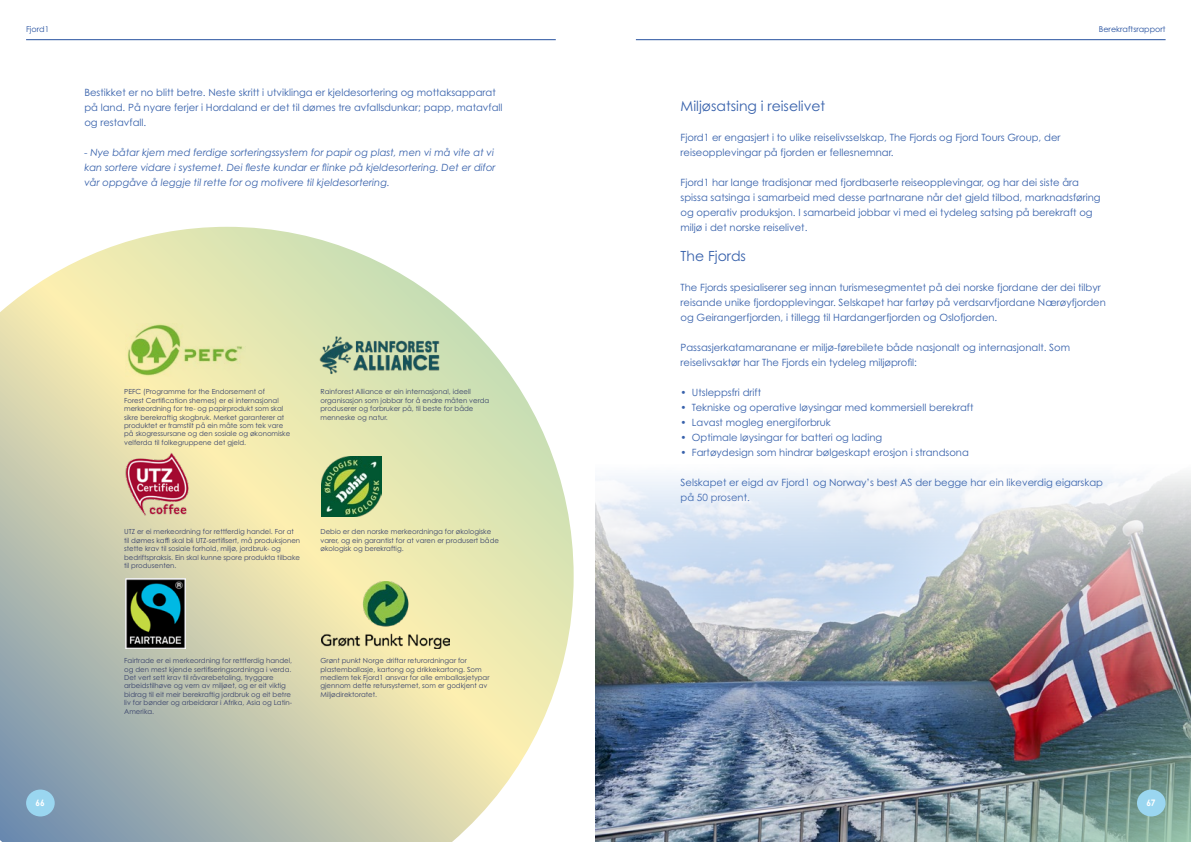
<style>
.page{position:relative;width:1191px;height:842px;background:#fff}
.page>*{position:absolute;margin:0;border:0;box-sizing:border-box;transform-origin:0 0}
.t1{font:14px "Century Gothic Pro";color:#3761ab}
.t2{font:10px/15px "Century Gothic Pro";color:#3761ab}
.t3{font:italic 10px/15px "Century Gothic Pro";color:#3761ab}
.t4{font:700 9px "Century Gothic Pro";color:#fff;scale:.92 1}
.t5{font:8px "Century Gothic Pro";color:#25509f}
.t6{font:7px/8.4px "Century Gothic Pro";color:#38426b}
</style>
<div class="page">
<svg style="left:0;top:227px;width:573px;height:615px;background:#d9dbba"></svg>
<img style="left:125px;top:324px;width:120px;height:52px">
<img style="left:111px;top:451px;width:122px;height:65px">
<img style="left:125px;top:578px;width:60px;height:71px">
<img style="left:321px;top:456px;width:60px;height:60px">
<img style="left:309px;top:326px;width:140px;height:58px">
<img style="left:321px;top:581px;width:128px;height:68px">
<img style="left:595px;top:473px;width:596px;height:369px">
<img style="left:786px;top:519px;width:405px;height:323px">
<div style="left:26px;top:789px;width:29px;height:27px;background:#9ad6f0;border-radius:50%"></div>
<div style="left:1137px;top:789px;width:28px;height:27px;background:#9ad6f0;border-radius:50%"></div>
<hr style="left:26px;top:39px;width:530px;height:1px;background:#25509f">
<hr style="left:636px;top:39px;width:529px;height:1px;background:#25509f">
<p class="t5" style="left:26px;top:24px;width:25px">Fjord1</p>
<p class="t5" style="left:1098px;top:24px;width:68px">Berekraftsrapport</p>
<h2 class="t2" style="left:84px;top:85px;width:419px">Bestikket er no blitt betre. Neste skritt i utviklinga er kjeldesortering og mottaksapparat på land. På nyare ferjer i Hordaland er det til dømes tre avfallsdunkar; papp, matavfall og restavfall.</h2>
<p class="t3" style="left:84px;top:145px;width:413px">- Nye båtar kjem med ferdige sorteringssystem for papir og plast, men vi må vite at vi kan sortere vidare i systemet. Dei fleste kundar er flinke på kjeldesortering. Det er difor vår oppgåve å leggje til rette for og motivere til kjeldesortering.</p>
<p class="t6" style="left:124px;top:387px;width:168px">PEFC (Programme for the Endorsement of<br>Forest Certification shemes) er ei internasjonal merkeordning for tre- og papirprodukt som skal sikre berekraftig skogbruk. Merket garanterer at produktet er framstilt på ein måte som tek vare på skogressursane og den sosiale og økonomiske velferda til folkegruppene det gjeld.</p>
<p class="t6" style="left:320px;top:387px;width:170px">Rainforest Alliance er ein internasjonal, ideell organisasjon som jobbar for å endre måten verda produserer og forbruker på, til beste for både menneske og natur.</p>
<p class="t6" style="left:124px;top:528px;width:177px">UTZ er ei merkeordning for rettferdig handel. For at til dømes kaffi skal bli UTZ-sertifisert, må produksjonen stette krav til sosiale forhold, miljø, jordbruk- og bedriftspraksis. Ein skal kunne spore produkta tilbake til produsenten.</p>
<p class="t6" style="left:320px;top:528px;width:180px">Debio er den norske merkeordninga for økologiske varer, og ein garantist for at varen er produsert både økologisk og berekraftig.</p>
<p class="t6" style="left:124px;top:656px;width:169px">Fairtrade er ei merkeordning for rettferdig handel, og den mest kjende sertifiseringsordninga i verda.<br>Det vert sett krav til råvarebetaling, tryggare arbeidstilhøve og vern av miljøet, og er eit viktig bidrag til eit meir berekraftig jordbruk og eit betre liv for bønder og arbeidarar i Afrika, Asia og Latin-Amerika.</p>
<p class="t6" style="left:320px;top:656px;width:170px">Grønt punkt Norge driftar returordningar for plastemballasje, kartong og drikkekartong. Som medlem tek Fjord1 ansvar for alle emballasjetypar gjennom dette retursystemet, som er godkjent av Miljødirektoratet.</p>
<h1 class="t1" style="left:680px;top:97px;width:146px">Miljøsatsing i reiselivet</h1>
<h2 class="t2" style="left:680px;top:130px;width:381px">Fjord1 er engasjert i to ulike reiselivsselskap, The Fjords og Fjord Tours Group, der reiseopplevingar på fjorden er fellesnemnar.</h2>
<p class="t2" style="left:680px;top:175px;width:421px">Fjord1 har lange tradisjonar med fjordbaserte reiseopplevingar, og har dei siste åra spissa satsinga i samarbeid med desse partnarane når det gjeld tilbod, marknadsføring og operativ produksjon. I samarbeid jobbar vi med ei tydeleg satsing på berekraft og miljø i det norske reiselivet.</p>
<h1 class="t1" style="left:680px;top:247px;width:67px">The Fjords</h1>
<p class="t2" style="left:680px;top:280px;width:427px">The Fjords spesialiserer seg innan turismesegmentet på dei norske fjordane der dei tilbyr reisande unike fjordopplevingar. Selskapet har fartøy på verdsarvfjordane Nærøyfjorden og Geirangerfjorden, i tillegg til Hardangerfjorden og Oslofjorden.</p>
<h2 class="t2" style="left:680px;top:340px;width:391px">Passasjerkatamaranane er miljø-førebilete både nasjonalt og internasjonalt. Som reiselivsaktør har The Fjords ein tydeleg miljøprofil:</h2>
<h2 class="t2" style="left:680px;top:385px;width:82px">• Utsleppsfri drift</h2>
<h2 class="t2" style="left:680px;top:400px;width:294px">• Tekniske og operative løysingar med kommersiell berekraft</h2>
<h2 class="t2" style="left:680px;top:415px;width:152px">• Lavast mogleg energiforbruk</h2>
<h2 class="t2" style="left:680px;top:430px;width:203px">• Optimale løysingar for batteri og lading</h2>
<h2 class="t2" style="left:680px;top:445px;width:290px">• Fartøydesign som hindrar bølgeskapt erosjon i strandsona</h2>
<h2 class="t2" style="left:680px;top:475px;width:424px">Selskapet er eigd av Fjord1 og Norway’s best AS der begge har ein likeverdig eigarskap på 50 prosent.</h2>
<p class="t4" style="left:35px;top:797px;width:12px">66</p>
<p class="t4" style="left:1146px;top:797px;width:12px">67</p>
</div>
